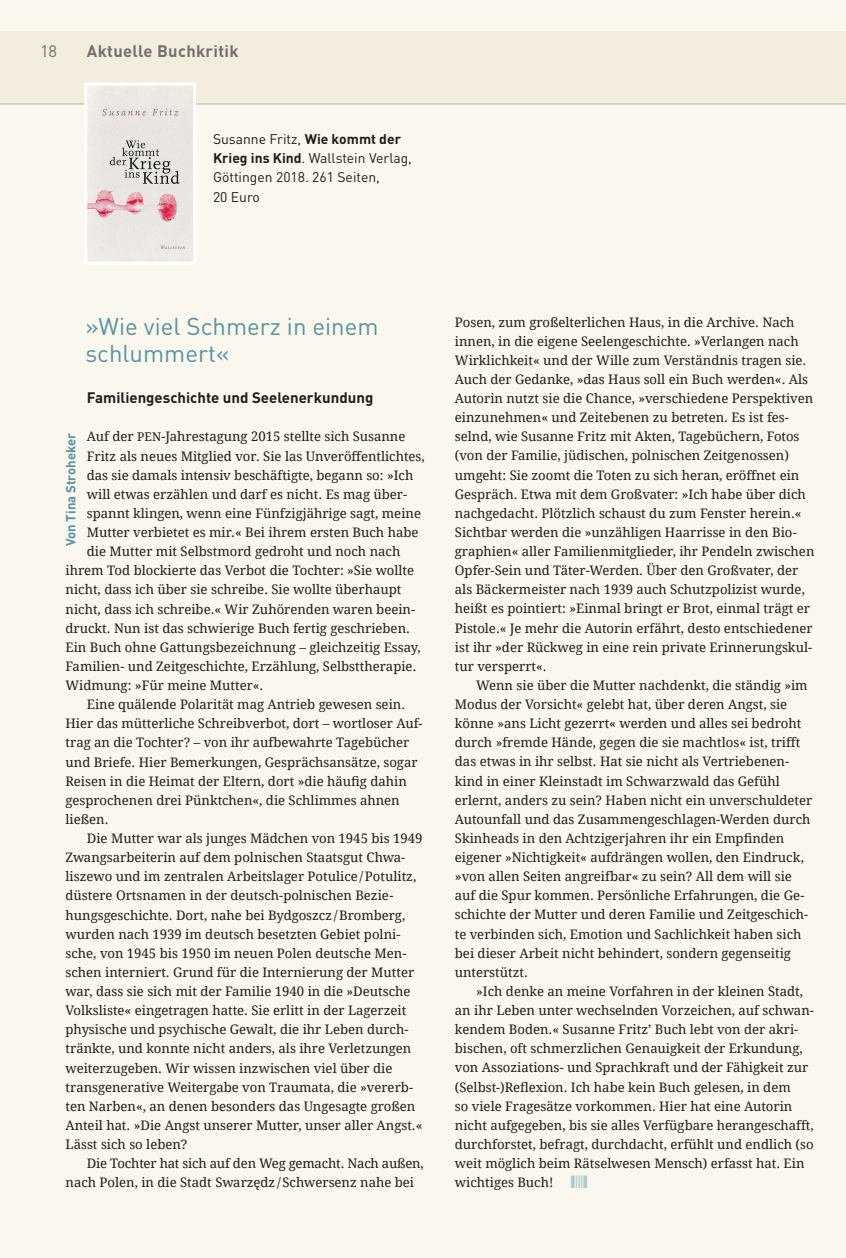
<style>
.page{position:relative;width:846px;height:1258px;background:#fff}
.page>*{position:absolute;margin:0;border:0;box-sizing:border-box;transform-origin:0 0}
.t1{font:24px/27px "DINOT";color:#5b91a0}
.t2{font:700 16.5px "DINOT";letter-spacing:.02em;color:#70706f}
.t3{font:16.5px "DINOT";color:#70706f}
.t4{font:700 15px "DINOT";color:#1d1d1b}
.t5{font:13.8px/19px "DINOT";color:#1d1d1b}
.t6{font:13.2px/19px "Droid Serif";color:#1d1d1b}
.t7{font:700 13.2px "DINOT";color:#5b91a0}
.s1{font-weight:700}
.s2{font-size:12px}
</style>
<div class="page">
<div style="left:0;top:0;width:845px;height:1258px;background:#faf7ef"></div>
<div style="left:0;top:32px;width:845px;height:72px;background:#f3edde"></div>
<hr style="left:0;top:104px;width:845px;height:1px;background:#b2b2b2">
<img style="left:88px;top:87px;width:104px;height:174px">
<div style="left:84px;top:83px;width:112px;height:182px;border:3px solid #fff"></div>
<p class="t3" style="left:40px;top:40px;width:19px">18</p>
<p class="t2" style="left:87px;top:40px;width:153px">Aktuelle Buchkritik</p>
<p class="t5" style="left:213px;top:129px;width:200px">Susanne Fritz, <span class="s1">Wie kommt der<br>Krieg ins Kind</span>. Wallstein Verlag,<br>Göttingen 2018. 261 Seiten,<br>20 Euro</p>
<h1 class="t1" style="left:85px;top:312px;width:295px">»Wie viel Schmerz in einem schlummert«</h1>
<p class="t4" style="left:87px;top:387px;width:288px">Familiengeschichte und Seelenerkundung</p>
<p class="t6" style="left:87px;top:427px;width:320px">Auf der <span class="s2">PEN</span>-Jahrestagung 2015 stellte sich Susanne</p>
<p class="t6" style="left:87px;top:446px;width:339px">Fritz als neues Mitglied vor. Sie las Unveröffentlichtes,</p>
<p class="t6" style="left:87px;top:465px;width:328px">das sie damals intensiv beschäftigte, begann so: »Ich</p>
<p class="t6" style="left:87px;top:485px;width:322px">will etwas erzählen und darf es nicht. Es mag über-</p>
<p class="t6" style="left:87px;top:504px;width:335px">spannt klingen, wenn eine Fünfzigjährige sagt, meine</p>
<p class="t6" style="left:87px;top:523px;width:333px">Mutter verbietet es mir.« Bei ihrem ersten Buch habe</p>
<p class="t6" style="left:87px;top:542px;width:315px">die Mutter mit Selbstmord gedroht und noch nach</p>
<p class="t6" style="left:66px;top:561px;width:350px">ihrem Tod blockierte das Verbot die Tochter: »Sie wollte</p>
<p class="t6" style="left:66px;top:580px;width:337px">nicht, dass ich über sie schreibe. Sie wollte überhaupt</p>
<p class="t6" style="left:66px;top:599px;width:351px">nicht, dass ich schreibe.« Wir Zuhörenden waren beein-</p>
<p class="t6" style="left:66px;top:618px;width:346px">druckt. Nun ist das schwierige Buch fertig geschrieben.</p>
<p class="t6" style="left:66px;top:638px;width:357px">Ein Buch ohne Gattungsbezeichnung – gleichzeitig Essay,</p>
<p class="t6" style="left:66px;top:657px;width:352px">Familien- und Zeitgeschichte, Erzählung, Selbsttherapie.</p>
<p class="t6" style="left:66px;top:676px;width:199px">Widmung: »Für meine Mutter«.</p>
<p class="t6" style="left:87px;top:695px;width:320px">Eine quälende Polarität mag Antrieb gewesen sein.</p>
<p class="t6" style="left:66px;top:714px;width:358px">Hier das mütterliche Schreibverbot, dort – wortloser Auf-</p>
<p class="t6" style="left:66px;top:733px;width:345px">trag an die Tochter? – von ihr aufbewahrte Tagebücher</p>
<p class="t6" style="left:66px;top:752px;width:353px">und Briefe. Hier Bemerkungen, Gesprächsansätze, sogar</p>
<p class="t6" style="left:66px;top:771px;width:343px">Reisen in die Heimat der Eltern, dort »die häufig dahin</p>
<p class="t6" style="left:66px;top:791px;width:335px">gesprochenen drei Pünktchen«, die Schlimmes ahnen</p>
<p class="t6" style="left:66px;top:810px;width:44px">ließen.</p>
<p class="t6" style="left:87px;top:829px;width:337px">Die Mutter war als junges Mädchen von 1945 bis 1949</p>
<p class="t6" style="left:66px;top:848px;width:341px">Zwangsarbeiterin auf dem polnischen Staatsgut Chwa-</p>
<p class="t6" style="left:66px;top:867px;width:352px">liszewo und im zentralen Arbeitslager Potulice/Potulitz,</p>
<p class="t6" style="left:66px;top:886px;width:329px">düstere Ortsnamen in der deutsch-polnischen Bezie-</p>
<p class="t6" style="left:66px;top:905px;width:341px">hungsgeschichte. Dort, nahe bei Bydgoszcz/Bromberg,</p>
<p class="t6" style="left:66px;top:924px;width:336px">wurden nach 1939 im deutsch besetzten Gebiet polni-</p>
<p class="t6" style="left:66px;top:944px;width:342px">sche, von 1945 bis 1950 im neuen Polen deutsche Men-</p>
<p class="t6" style="left:66px;top:963px;width:350px">schen interniert. Grund für die Internierung der Mutter</p>
<p class="t6" style="left:66px;top:982px;width:346px">war, dass sie sich mit der Familie 1940 in die »Deutsche</p>
<p class="t6" style="left:66px;top:1001px;width:342px">Volksliste« eingetragen hatte. Sie erlitt in der Lagerzeit</p>
<p class="t6" style="left:66px;top:1020px;width:344px">physische und psychische Gewalt, die ihr Leben durch-</p>
<p class="t6" style="left:66px;top:1039px;width:347px">tränkte, und konnte nicht anders, als ihre Verletzungen</p>
<p class="t6" style="left:66px;top:1058px;width:328px">weiterzugeben. Wir wissen inzwischen viel über die</p>
<p class="t6" style="left:66px;top:1077px;width:349px">transgenerative Weitergabe von Traumata, die »vererb-</p>
<p class="t6" style="left:66px;top:1097px;width:351px">ten Narben«, an denen besonders das Ungesagte großen</p>
<p class="t6" style="left:66px;top:1116px;width:358px">Anteil hat. »Die Angst unserer Mutter, unser aller Angst.«</p>
<p class="t6" style="left:66px;top:1135px;width:123px">Lässt sich so leben?</p>
<p class="t6" style="left:87px;top:1154px;width:338px">Die Tochter hat sich auf den Weg gemacht. Nach außen,</p>
<p class="t6" style="left:66px;top:1173px;width:350px">nach Polen, in die Stadt Swarzędz/Schwersenz nahe bei</p>
<p class="t7" style="left:62px;top:546px;width:115px;rotate:-90deg">Von Tina Stroheker</p>
<p class="t6" style="left:455px;top:312px;width:361px">Posen, zum großelterlichen Haus, in die Archive. Nach innen, in die eigene Seelengeschichte. »Verlangen nach Wirklichkeit« und der Wille zum Verständnis tragen sie.<br>Auch der Gedanke, »das Haus soll ein Buch werden«. Als Autorin nutzt sie die Chance, »verschiedene Perspektiven einzunehmen« und Zeitebenen zu betreten. Es ist fes&shy;selnd, wie Susanne Fritz mit Akten, Tagebüchern, Fotos (von der Familie, jüdischen, polnischen Zeitgenossen) umgeht: Sie zoomt die Toten zu sich heran, eröffnet ein Gespräch. Etwa mit dem Großvater: »Ich habe über dich nachgedacht. Plötzlich schaust du zum Fenster herein.« Sichtbar werden die »unzähligen Haarrisse in den Bio&shy;graphien« aller Familienmitglieder, ihr Pendeln zwischen Opfer-Sein und Täter-Werden. Über den Großvater, der als Bäckermeister nach 1939 auch Schutzpolizist wurde, heißt es pointiert: »Einmal bringt er Brot, einmal trägt er Pistole.« Je mehr die Autorin erfährt, desto entschiedener ist ihr »der Rückweg in eine rein private Erinnerungskul&shy;tur versperrt«.</p>
<p class="t6" style="left:455px;top:676px;width:359px;text-indent:21px">Wenn sie über die Mutter nachdenkt, die ständig »im Modus der Vorsicht« gelebt hat, über deren Angst, sie könne »ans Licht gezerrt« werden und alles sei bedroht durch »fremde Hände, gegen die sie machtlos« ist, trifft das etwas in ihr selbst. Hat sie nicht als Vertriebenen&shy;kind in einer Kleinstadt im Schwarzwald das Gefühl erlernt, anders zu sein? Haben nicht ein unverschuldeter Autounfall und das Zusammengeschlagen-Werden durch Skinheads in den Achtzigerjahren ihr ein Empfinden eigener »Nichtigkeit« aufdrängen wollen, den Eindruck, »von allen Seiten angreifbar« zu sein? All dem will sie auf die Spur kommen. Persönliche Erfahrungen, die Ge&shy;schichte der Mutter und deren Familie und Zeitgeschich&shy;te verbinden sich, Emotion und Sachlichkeit haben sich bei dieser Arbeit nicht behindert, sondern gegenseitig unterstützt.</p>
<p class="t6" style="left:455px;top:982px;width:360px;text-indent:21px">»Ich denke an meine Vorfahren in der kleinen Stadt, an ihr Leben unter wechselnden Vorzeichen, auf schwan&shy;kendem Boden.« Susanne Fritz’ Buch lebt von der akri&shy;bischen, oft schmerzlichen Genauigkeit der Erkundung, von Assoziations- und Sprachkraft und der Fähigkeit zur (Selbst-)Reflexion. Ich habe kein Buch gelesen, in dem<br>so viele Fragesätze vorkommen. Hier hat eine Autorin nicht aufgegeben, bis sie alles Verfügbare herangeschafft, durchforstet, befragt, durchdacht, erfühlt und endlich (so weit möglich beim Rätselwesen Mensch) erfasst hat. Ein wichtiges Buch!</p>
</div>
